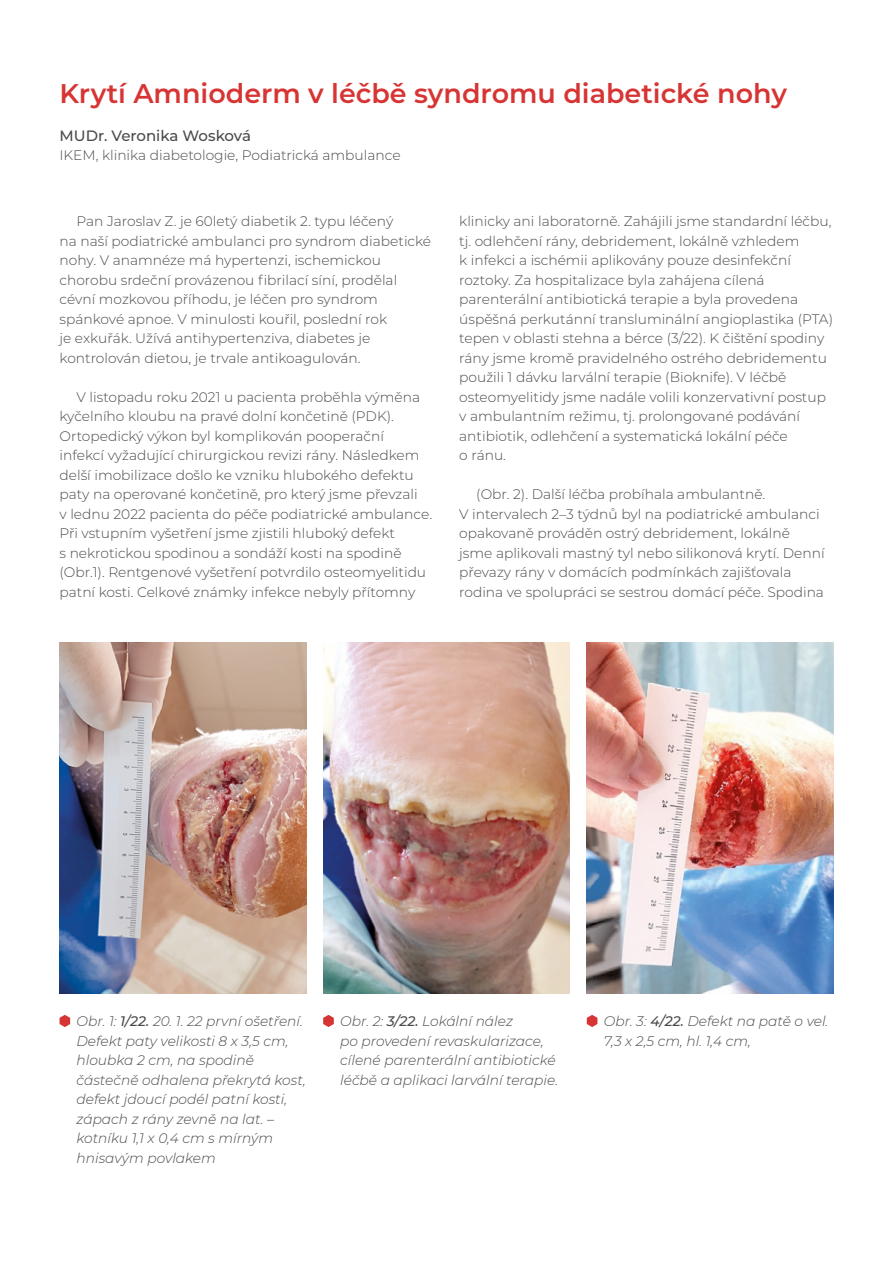
<style>
.page{position:relative;width:893px;height:1263px;background:#fff}
.page>*{position:absolute;margin:0;border:0;box-sizing:border-box;transform-origin:0 0}
.t1{font:600 27px "Montserrat";color:#d73534}
.t2{font:500 15px "Montserrat";color:#4a4a49}
.t3{font:300 13.8px/19.5px "Montserrat";color:#4a4a49}
.t4{font:italic 300 13.8px/19.5px "Montserrat";color:#4a4a49}
.s1{font-weight:500}
</style>
<div class="page">
<svg style="left:60px;top:1015px;width:10px;height:12px"></svg>
<svg style="left:323px;top:1015px;width:11px;height:12px"></svg>
<svg style="left:587px;top:1015px;width:10px;height:12px"></svg>
<img style="left:60px;top:642px;width:246px;height:351px">
<img style="left:323px;top:642px;width:247px;height:351px">
<img style="left:587px;top:643px;width:246px;height:350px">
<h1 class="t1" style="left:60px;top:74px;width:729px">Krytí Amnioderm v léčbě syndromu diabetické nohy</h1>
<p class="t2" style="left:60px;top:125px;width:193px">MUDr. Veronika Wosková</p>
<p class="t3" style="left:60px;top:145px;width:343px">IKEM, klinika diabetologie, Podiatrická ambulance</p>
<p class="t3" style="left:60px;top:211px;width:373px;text-indent:17px">Pan Jaroslav Z. je 60letý diabetik 2. typu léčený<br>na naší podiatrické ambulanci pro syndrom diabetické nohy. V anamnéze má hypertenzi, ischemickou chorobu srdeční provázenou fibrilací síní, prodělal cévní mozkovou příhodu, je léčen pro syndrom spánkové apnoe. V minulosti kouřil, poslední rok<br>je exkuřák. Užívá antihypertenziva, diabetes je kontrolován dietou, je trvale antikoagulován.</p>
<p class="t3" style="left:60px;top:387px;width:374px;text-indent:17px">V listopadu roku 2021 u pacienta proběhla výměna kyčelního kloubu na pravé dolní končetině (PDK).<br>Ortopedický výkon byl komplikován pooperační<br>infekcí vyžadující chirurgickou revizi rány. Následkem delší imobilizace došlo ke vzniku hlubokého defektu paty na operované končetině, pro který jsme převzali<br>v lednu 2022 pacienta do péče podiatrické ambulance.<br>Při vstupním vyšetření jsme zjistili hluboký defekt<br>s nekrotickou spodinou a sondáží kosti na spodině (Obr.1). Rentgenové vyšetření potvrdilo osteomyelitidu patní kosti. Celkové známky infekce nebyly přítomny</p>
<p class="t3" style="left:459px;top:211px;width:375px">klinicky ani laboratorně. Zahájili jsme standardní léčbu, tj. odlehčení rány, debridement, lokálně vzhledem<br>k infekci a ischémii aplikovány pouze desinfekční roztoky. Za hospitalizace byla zahájena cílená parenterální antibiotická terapie a byla provedena úspěšná perkutánní transluminální angioplastika (PTA) tepen v oblasti stehna a bérce (3/22). K čištění spodiny rány jsme kromě pravidelného ostrého debridementu použili 1 dávku larvální terapie (Bioknife). V léčbě osteomyelitidy jsme nadále volili konzervativní postup v ambulantním režimu, tj. prolongované podávání antibiotik, odlehčení a systematická lokální péče<br>o ránu.</p>
<p class="t3" style="left:459px;top:484px;width:367px;text-indent:17px">(Obr. 2). Další léčba probíhala ambulantně.<br>V intervalech 2–3 týdnů byl na podiatrické ambulanci opakovaně prováděn ostrý debridement, lokálně jsme aplikovali mastný tyl nebo silikonová krytí. Denní převazy rány v domácích podmínkách zajišťovala rodina ve spolupráci se sestrou domácí péče. Spodina</p>
<p class="t4" style="left:77px;top:1011px;width:231px">Obr. 1: <span class="s1">1/22.</span> 20. 1. 22 první ošetření.<br>Defekt paty velikosti 8 x 3,5 cm, hloubka 2 cm, na spodině částečně odhalena překrytá kost, defekt jdoucí podél patní kosti, zápach z rány zevně na lat. – kotníku 1,1 x 0,4 cm s mírným hnisavým povlakem</p>
<p class="t4" style="left:340px;top:1011px;width:219px">Obr. 2: <span class="s1">3/22.</span> Lokální nález<br>po provedení revaskularizace, cílené parenterální antibiotické léčbě a aplikaci larvální terapie.</p>
<p class="t4" style="left:604px;top:1011px;width:226px">Obr. 3: <span class="s1">4/22.</span> Defekt na patě o vel.<br>7,3 x 2,5 cm, hl. 1,4 cm,</p>
</div>
